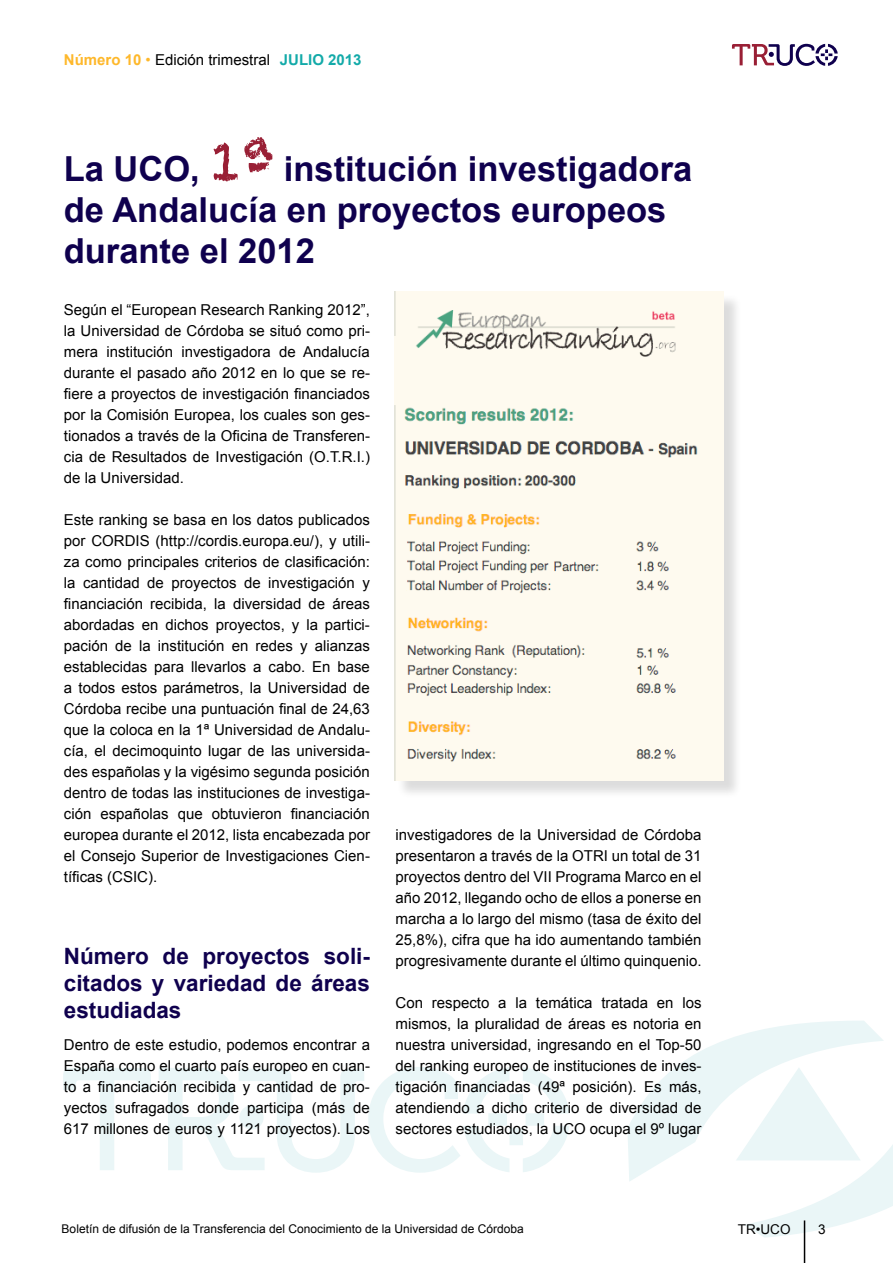
<style>
.page{position:relative;width:893px;height:1263px;background:#fff}
.page>*{position:absolute;margin:0;border:0;box-sizing:border-box;transform-origin:0 0}
.t1{font:700 34.5px/41.4px "Arial";color:#0f004e}
.t2{font:700 22.5px/27px "Arial";color:#0f004e;text-align:justify}
.t3{font:15px/21px "Arial";color:#000;text-align:justify}
.t4{font:13.5px "Arial";color:#000}
.t5{font:12px "Arial";color:#000}
.s1{font-weight:700;color:#feb82b}
.s2{color:#feb82b}
.s3{font-weight:700;color:#13aaa9}
.s4{font-family:"Chalkduster";font-weight:400;font-size:54px;color:#991f35}
</style>
<div class="page">
<svg style="left:63px;top:1021px;width:830px;height:216px"></svg>
<hr style="left:804px;top:1220px;width:1px;height:43px;background:#000">
<svg style="left:732px;top:44px;width:106px;height:22px"></svg>
<div style="left:397px;top:294px;width:345px;height:505px;background:#000;opacity:.14"></div>
<img style="left:395px;top:291px;width:328px;height:489px">
<p class="t3" style="left:64px;top:50px;width:299px"><span class="s1">Número 10</span> <span class="s2">•</span> Edición trimestral <span class="s3">JULIO 2013</span></p>
<h1 class="t1" style="left:64px;top:149px;width:630px">La UCO, <span class="s4">1ª</span> institución investigadora de Andalucía en proyectos europeos durante el 2012</h1>
<p class="t3" style="left:64px;top:299px;width:308px">Según el “European Research Ranking 2012”, la Universidad de Córdoba se situó como pri&shy;mera institución investigadora de Andalucía durante el pasado año 2012 en lo que se re&shy;fiere a proyectos de investigación financiados por la Comisión Europea, los cuales son ges&shy;tionados a través de la Oficina de Transferen&shy;cia de Resultados de Investigación (O.T.R.I.) de la Universidad.</p>
<p class="t3" style="left:64px;top:509px;width:308px">Este ranking se basa en los datos publicados por CORDIS (http://cordis.europa.eu/), y utili&shy;za como principales criterios de clasificación: la cantidad de proyectos de investigación y financiación recibida, la diversidad de áreas abordadas en dichos proyectos, y la partici&shy;pación de la institución en redes y alianzas establecidas para llevarlos a cabo. En base a todos estos parámetros, la Universidad de Córdoba recibe una puntuación final de 24,63 que la coloca en la 1ª Universidad de Andalu&shy;cía, el decimoquinto lugar de las universida&shy;des españolas y la vigésimo segunda posición dentro de todas las instituciones de investiga&shy;ción españolas que obtuvieron financiación europea durante el 2012, lista encabezada por el Consejo Superior de Investigaciones Cien&shy;tíficas (CSIC).</p>
<h2 class="t2" style="left:64px;top:943px;width:308px">Número de proyectos soli&shy;citados y variedad de áreas estudiadas</h2>
<p class="t3" style="left:64px;top:1034px;width:308px">Dentro de este estudio, podemos encontrar a España como el cuarto país europeo en cuan&shy;to a financiación recibida y cantidad de pro&shy;yectos sufragados donde participa (más de 617 millones de euros y 1121 proyectos). Los</p>
<p class="t3" style="left:395px;top:824px;width:308px">investigadores de la Universidad de Córdoba presentaron a través de la OTRI un total de 31 proyectos dentro del VII Programa Marco en el año 2012, llegando ocho de ellos a ponerse en marcha a lo largo del mismo (tasa de éxito del 25,8%), cifra que ha ido aumentando también progresivamente durante el último quinquenio.</p>
<p class="t3" style="left:395px;top:992px;width:308px">Con respecto a la temática tratada en los mismos, la pluralidad de áreas es notoria en nuestra universidad, ingresando en el Top-50 del ranking europeo de instituciones de inves&shy;tigación financiadas (49ª posición). Es más, atendiendo a dicho criterio de diversidad de sectores estudiados, la UCO ocupa el 9º lugar</p>
<p class="t5" style="left:62px;top:1220px;width:464px">Boletín de difusión de la Transferencia del Conocimiento de la Universidad de Córdoba</p>
<p class="t4" style="left:738px;top:1220px;width:54px">TR•UCO</p>
<p class="t4" style="left:818px;top:1220px;width:9px">3</p>
</div>
